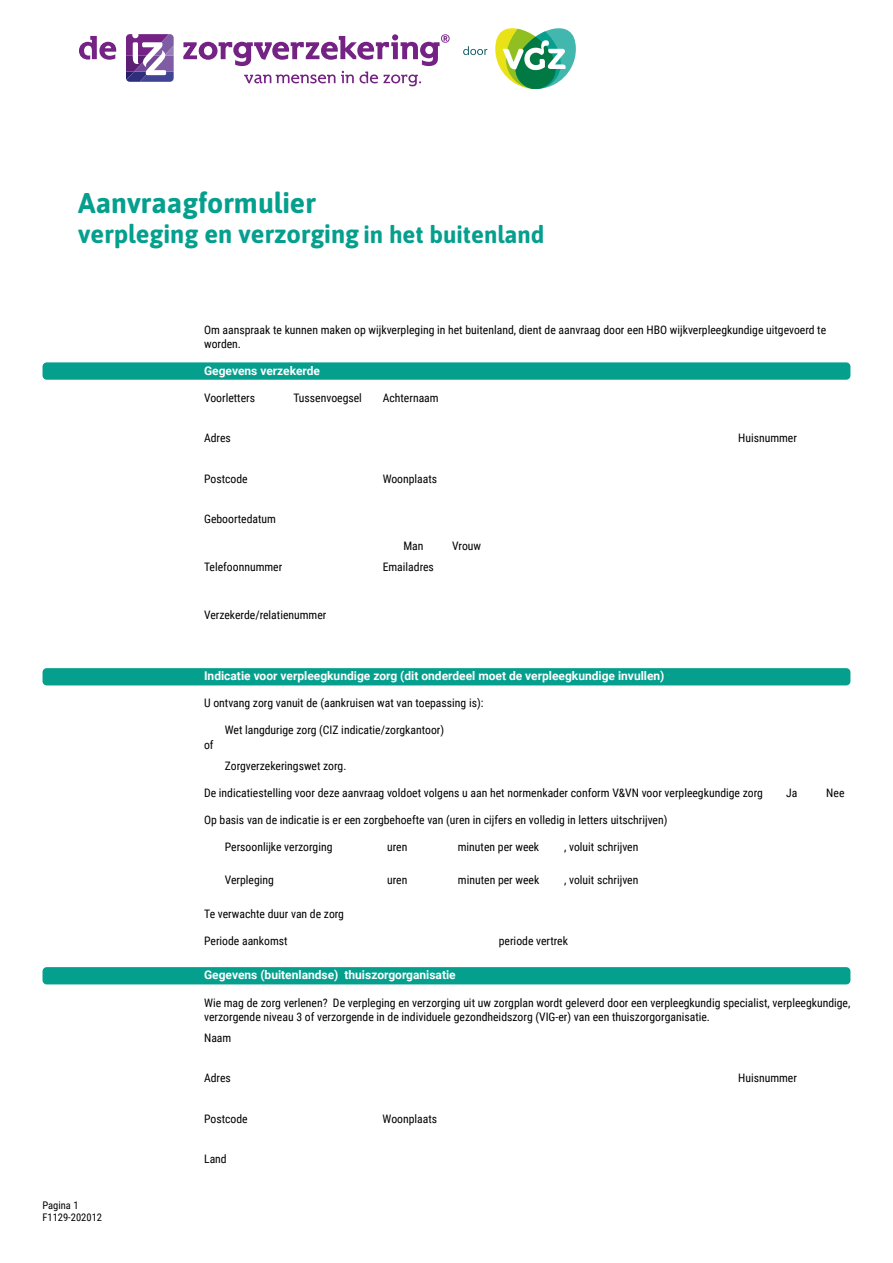
<style>
.page{position:relative;width:893px;height:1263px;background:#fff}
.page>*{position:absolute;margin:0;border:0;box-sizing:border-box;transform-origin:0 0}
.t1{font:700 28.5px "Asap";color:#059f8e}
.t2{font:700 25.5px "Asap";color:#059f8e}
.t3{font:700 12px "Roboto";color:#fff}
.t4{font:11.7px/13.5px "Roboto Condensed";color:#000}
.t5{font:10.5px/12px "Roboto Condensed";color:#000}
.s1{font-size:24px}
</style>
<div class="page">
<div style="left:43px;top:362px;width:807px;height:18px;background:#059f8e;border-radius:4px"></div>
<div style="left:43px;top:668px;width:807px;height:17px;background:#059f8e;border-radius:4px"></div>
<div style="left:43px;top:967px;width:807px;height:17px;background:#059f8e;border-radius:4px"></div>
<svg style="left:463px;top:46px;width:24px;height:9px"></svg>
<svg style="left:126px;top:34px;width:48px;height:48px"></svg>
<div style="left:132px;top:32px;width:7px;height:6px;background:#fff;border-radius:50%"></div>
<svg style="left:79px;top:36px;width:37px;height:24px"></svg>
<svg style="left:183px;top:34px;width:267px;height:52px"></svg>
<svg style="left:495px;top:28px;width:81px;height:61px"></svg>
<h1 class="t1" style="left:78px;top:183px;width:239px">Aanvraagformulier</h1>
<h2 class="t2" style="left:78px;top:216px;width:468px">verpleging en verzorging <span class="s1">in het buitenland</span></h2>
<p class="t4" style="left:204px;top:323px;width:624px">Om aanspraak te kunnen maken op wijkverpleging in het buitenland, dient de aanvraag door een HBO wijkverpleegkundige uitgevoerd te worden.</p>
<p class="t3" style="left:204px;top:362px;width:117px">Gegevens verzekerde</p>
<p class="t4" style="left:204px;top:390px;width:53px">Voorletters</p>
<p class="t4" style="left:293px;top:390px;width:70px">Tussenvoegsel</p>
<p class="t4" style="left:383px;top:390px;width:57px">Achternaam</p>
<p class="t4" style="left:204px;top:431px;width:28px">Adres</p>
<p class="t4" style="left:738px;top:431px;width:60px">Huisnummer</p>
<p class="t4" style="left:204px;top:471px;width:45px">Postcode</p>
<p class="t4" style="left:383px;top:471px;width:56px">Woonplaats</p>
<p class="t4" style="left:204px;top:512px;width:73px">Geboortedatum</p>
<p class="t4" style="left:403px;top:539px;width:22px">Man</p>
<p class="t4" style="left:452px;top:539px;width:30px">Vrouw</p>
<p class="t4" style="left:204px;top:560px;width:80px">Telefoonnummer</p>
<p class="t4" style="left:383px;top:560px;width:53px">Emailadres</p>
<p class="t4" style="left:204px;top:608px;width:124px">Verzekerde/relatienummer</p>
<p class="t5" style="left:43px;top:1199px;width:61px">Pagina 1<br>F1129-202012</p>
<p class="t3" style="left:204px;top:668px;width:462px">Indicatie voor verpleegkundige zorg (dit onderdeel moet de verpleegkundige invullen)</p>
<p class="t4" style="left:204px;top:696px;width:281px">U ontvang zorg vanuit de (aankruisen wat van toepassing is):</p>
<p class="t4" style="left:225px;top:723px;width:221px">Wet langdurige zorg (CIZ indicatie/zorgkantoor)</p>
<p class="t4" style="left:204px;top:738px;width:11px">of</p>
<p class="t4" style="left:225px;top:758px;width:123px">Zorgverzekeringswet zorg.</p>
<p class="t4" style="left:204px;top:785px;width:560px">De indicatiestelling voor deze aanvraag voldoet volgens u aan het normenkader conform V&amp;VN voor verpleegkundige zorg</p>
<p class="t4" style="left:786px;top:785px;width:13px">Ja</p>
<p class="t4" style="left:826px;top:785px;width:20px">Nee</p>
<p class="t4" style="left:204px;top:812px;width:465px">Op basis van de indicatie is er een zorgbehoefte van (uren in cijfers en volledig in letters uitschrijven)</p>
<p class="t4" style="left:225px;top:839px;width:109px">Persoonlijke verzorging</p>
<p class="t4" style="left:387px;top:839px;width:22px">uren</p>
<p class="t4" style="left:458px;top:839px;width:83px">minuten per week</p>
<p class="t4" style="left:564px;top:839px;width:76px">, voluit schrijven</p>
<p class="t4" style="left:225px;top:873px;width:51px">Verpleging</p>
<p class="t4" style="left:387px;top:873px;width:22px">uren</p>
<p class="t4" style="left:458px;top:873px;width:83px">minuten per week</p>
<p class="t4" style="left:564px;top:873px;width:76px">, voluit schrijven</p>
<p class="t4" style="left:204px;top:907px;width:141px">Te verwachte duur van de zorg</p>
<p class="t4" style="left:204px;top:934px;width:85px">Periode aankomst</p>
<p class="t4" style="left:499px;top:934px;width:71px">periode vertrek</p>
<p class="t3" style="left:204px;top:967px;width:253px">Gegevens (buitenlandse) thuiszorgorganisatie</p>
<p class="t4" style="left:204px;top:995px;width:648px;line-height:14.4px">Wie mag de zorg verlenen? De verpleging en verzorging uit uw zorgplan wordt geleverd door een verpleegkundig specialist, verpleegkundige, verzorgende niveau 3 of verzorgende in de individuele gezondheidszorg (VIG-er) van een thuiszorgorganisatie.</p>
<p class="t4" style="left:204px;top:1030px;width:29px">Naam</p>
<p class="t4" style="left:204px;top:1071px;width:28px">Adres</p>
<p class="t4" style="left:738px;top:1071px;width:60px">Huisnummer</p>
<p class="t4" style="left:204px;top:1111px;width:45px">Postcode</p>
<p class="t4" style="left:383px;top:1111px;width:56px">Woonplaats</p>
<p class="t4" style="left:204px;top:1152px;width:24px">Land</p>
</div>
